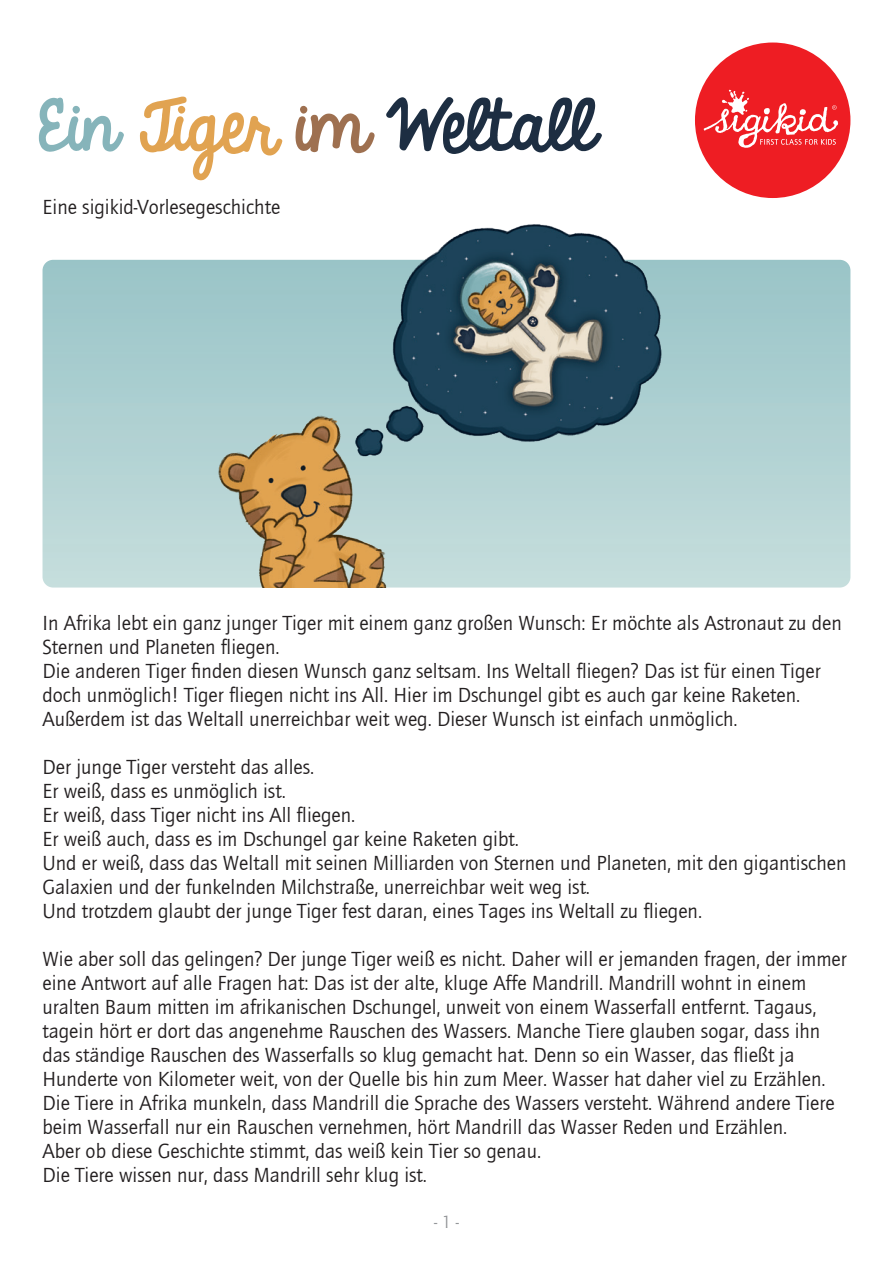
<style>
.page{position:relative;width:893px;height:1263px;background:#fff}
.page>*{position:absolute;margin:0;border:0;box-sizing:border-box;transform-origin:0 0}
.t1{font:63px "Sigikid Always A Good Time";color:#1d2e42}
.t2{font:21px/24px "Quay Itc T";color:#231f20}
.t3{font:18px "Quay Itc T";color:#939598}
.s1{color:#86b4ba}
.s2{color:#e1a351}
.s3{color:#9e7050}
</style>
<div class="page">
<svg style="left:43px;top:260px;width:807px;height:327px;background:#b0d1d2"></svg>
<img style="left:175px;top:399px;width:262px;height:188px">
<img style="left:332px;top:224px;width:355px;height:249px">
<div style="left:695px;top:43px;width:155px;height:155px;background:#ee1d23;border-radius:50%"></div>
<svg style="left:704px;top:90px;width:134px;height:58px"></svg>
<p class="t1" style="left:38px;top:74px;width:558px"><span class="s1">Ein</span> <span class="s2">Tiger</span> <span class="s3">im</span> Weltall</p>
<p class="t2" style="left:43px;top:195px;width:239px">Eine sigikid-Vorlesegeschichte</p>
<p class="t2" style="left:43px;top:611px;width:801px">In Afrika lebt ein ganz junger Tiger mit einem ganz großen Wunsch: Er möchte als Astronaut zu den<br>Sternen und Planeten fliegen.</p>
<p class="t2" style="left:43px;top:659px;width:780px">Die anderen Tiger finden diesen Wunsch ganz seltsam. Ins Weltall fliegen? Das ist für einen Tiger doch unmöglich! Tiger fliegen nicht ins All. Hier im Dschungel gibt es auch gar keine Raketen.<br>Außerdem ist das Weltall unerreichbar weit weg. Dieser Wunsch ist einfach unmöglich.</p>
<p class="t2" style="left:43px;top:755px;width:273px">Der junge Tiger versteht das alles.</p>
<p class="t2" style="left:43px;top:779px;width:245px">Er weiß, dass es unmöglich ist.</p>
<p class="t2" style="left:43px;top:803px;width:314px">Er weiß, dass Tiger nicht ins All fliegen.</p>
<p class="t2" style="left:43px;top:827px;width:478px">Er weiß auch, dass es im Dschungel gar keine Raketen gibt.</p>
<p class="t2" style="left:43px;top:851px;width:805px">Und er weiß, dass das Weltall mit seinen Milliarden von Sternen und Planeten, mit den gigantischen<br>Galaxien und der funkelnden Milchstraße, unerreichbar weit weg ist.</p>
<p class="t2" style="left:43px;top:899px;width:661px">Und trotzdem glaubt der junge Tiger fest daran, eines Tages ins Weltall zu fliegen.</p>
<p class="t2" style="left:43px;top:947px;width:806px">Wie aber soll das gelingen? Der junge Tiger weiß es nicht. Daher will er jemanden fragen, der immer eine Antwort auf alle Fragen hat: Das ist der alte, kluge Affe Mandrill. Mandrill wohnt in einem uralten Baum mitten im afrikanischen Dschungel, unweit von einem Wasserfall entfernt. Tagaus, tagein hört er dort das angenehme Rauschen des Wassers. Manche Tiere glauben sogar, dass ihn das ständige Rauschen des Wasserfalls so klug gemacht hat. Denn so ein Wasser, das fließt ja Hunderte von Kilometer weit, von der Quelle bis hin zum Meer. Wasser hat daher viel zu Erzählen.<br>Die Tiere in Afrika munkeln, dass Mandrill die Sprache des Wassers versteht. Während andere Tiere beim Wasserfall nur ein Rauschen vernehmen, hört Mandrill das Wasser Reden und Erzählen.</p>
<p class="t2" style="left:43px;top:1139px;width:500px">Aber ob diese Geschichte stimmt, das weiß kein Tier so genau.</p>
<p class="t2" style="left:43px;top:1163px;width:386px">Die Tiere wissen nur, dass Mandrill sehr klug ist.</p>
<p class="t3" style="left:434px;top:1211px;width:26px">-1 -</p>
</div>
